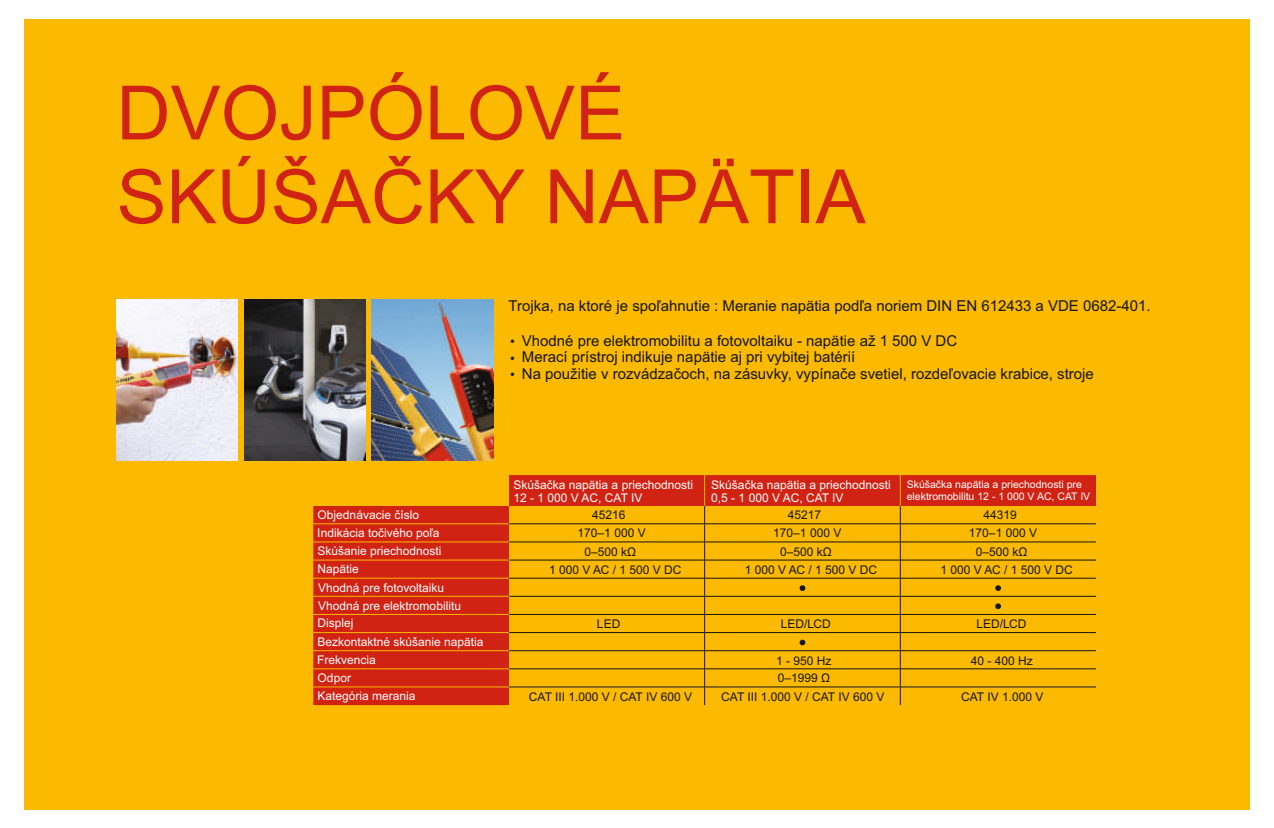
<style>
.page{position:relative;width:1274px;height:828px;background:#fff}
.page>*{position:absolute;margin:0;border:0;box-sizing:border-box;transform-origin:0 0}
.t1{font:75px/83.8px "Arial";color:#d02314}
.t2{font:15px/16.8px "Arial";color:#151616}
.t3{font:13.5px/16.6px "Arial";color:#151616;text-align:justify}
.t4{font:12px/18px "Arial";color:#fff}
.t5{font:12px "Arial";color:#151616}
.t6{font:10.5px/11.7px "Arial";color:#fff}
</style>
<div class="page">
<div style="left:24px;top:19px;width:1225px;height:790px;background:#fbb900"></div>
<img style="left:244px;top:299px;width:121px;height:162px">
<img style="left:117px;top:299px;width:121px;height:162px">
<img style="left:372px;top:299px;width:121px;height:162px">
<svg style="left:313px;top:475px;width:783px;height:230px"></svg>
<hr style="left:704px;top:475px;width:1px;height:31px;background:#fbb900">
<hr style="left:900px;top:475px;width:1px;height:31px;background:#fbb900">
<hr style="left:509px;top:524px;width:195px;height:1px;background:#151616">
<hr style="left:704px;top:524px;width:196px;height:1px;background:#151616">
<hr style="left:900px;top:524px;width:196px;height:1px;background:#151616">
<hr style="left:509px;top:542px;width:195px;height:1px;background:#151616">
<hr style="left:704px;top:542px;width:196px;height:1px;background:#151616">
<hr style="left:900px;top:542px;width:196px;height:1px;background:#151616">
<hr style="left:509px;top:560px;width:195px;height:1px;background:#151616">
<hr style="left:704px;top:560px;width:196px;height:1px;background:#151616">
<hr style="left:900px;top:560px;width:196px;height:1px;background:#151616">
<hr style="left:509px;top:578px;width:195px;height:1px;background:#151616">
<hr style="left:704px;top:578px;width:196px;height:1px;background:#151616">
<hr style="left:900px;top:578px;width:196px;height:1px;background:#151616">
<hr style="left:509px;top:596px;width:195px;height:1px;background:#151616">
<hr style="left:704px;top:596px;width:196px;height:1px;background:#151616">
<hr style="left:900px;top:596px;width:196px;height:1px;background:#151616">
<hr style="left:509px;top:614px;width:195px;height:1px;background:#151616">
<hr style="left:704px;top:614px;width:196px;height:1px;background:#151616">
<hr style="left:900px;top:614px;width:196px;height:1px;background:#151616">
<hr style="left:509px;top:632px;width:195px;height:1px;background:#151616">
<hr style="left:704px;top:632px;width:196px;height:1px;background:#151616">
<hr style="left:900px;top:632px;width:196px;height:1px;background:#151616">
<hr style="left:509px;top:650px;width:195px;height:1px;background:#151616">
<hr style="left:704px;top:650px;width:196px;height:1px;background:#151616">
<hr style="left:900px;top:650px;width:196px;height:1px;background:#151616">
<hr style="left:509px;top:669px;width:195px;height:1px;background:#151616">
<hr style="left:704px;top:669px;width:196px;height:1px;background:#151616">
<hr style="left:900px;top:669px;width:196px;height:1px;background:#151616">
<hr style="left:509px;top:687px;width:195px;height:1px;background:#151616">
<hr style="left:704px;top:687px;width:196px;height:1px;background:#151616">
<svg style="left:704px;top:506px;width:1px;height:199px"></svg>
<hr style="left:900px;top:687px;width:196px;height:1px;background:#151616">
<svg style="left:900px;top:506px;width:1px;height:199px"></svg>
<hr style="left:313px;top:524px;width:196px;height:1px;background:#fbb900">
<hr style="left:313px;top:542px;width:196px;height:1px;background:#fbb900">
<hr style="left:313px;top:560px;width:196px;height:1px;background:#fbb900">
<hr style="left:313px;top:578px;width:196px;height:1px;background:#fbb900">
<hr style="left:313px;top:596px;width:196px;height:1px;background:#fbb900">
<hr style="left:313px;top:614px;width:196px;height:1px;background:#fbb900">
<hr style="left:313px;top:632px;width:196px;height:1px;background:#fbb900">
<hr style="left:313px;top:650px;width:196px;height:1px;background:#fbb900">
<hr style="left:313px;top:669px;width:196px;height:1px;background:#fbb900">
<hr style="left:313px;top:687px;width:196px;height:1px;background:#fbb900">
<svg style="left:799px;top:585px;width:6px;height:6px"></svg>
<svg style="left:995px;top:585px;width:6px;height:6px"></svg>
<svg style="left:995px;top:603px;width:6px;height:6px"></svg>
<svg style="left:799px;top:640px;width:6px;height:5px"></svg>
<h1 class="t1" style="left:116px;top:78px;width:750px">DVOJPÓLOVÉ<br>SKÚŠAČKY NAPÄTIA</h1>
<p class="t2" style="left:508px;top:298px;width:643px">Trojka, na ktoré je spoľahnutie : Meranie napätia podľa noriem DIN EN 612433 a VDE 0682-401.</p>
<p class="t2" style="left:522px;top:333px;width:573px">Vhodné pre elektromobilitu a fotovoltaiku - napätie až 1 500 V DC<br>Merací prístroj indikuje napätie aj pri vybitej batérií<br>Na použitie v rozvádzačoch, na zásuvky, vypínače svetiel, rozdeľovacie krabice, stroje</p>
<p class="t3" style="left:510px;top:334px;width:6px">• • •</p>
<p class="t4" style="left:318px;top:507px;width:103px">Objednávacie číslo</p>
<p class="t4" style="left:317px;top:525px;width:145px">Indikácia točivého poľa<br>Skúšanie priechodnosti<br>Napätie<br>Vhodná pre fotovoltaiku<br>Vhodná pre elektromobilitu<br>Displej</p>
<p class="t4" style="left:317px;top:652px;width:100px">Frekvencia<br>Odpor<br>Kategória merania</p>
<p class="t4" style="left:317px;top:634px;width:168px">Bezkontaktné skúšanie napätia</p>
<p class="t4" style="left:513px;top:479px;width:181px;line-height:13.4px">Skúšačka napätia a priechodnosti<br>12 - 1 000 V AC, CAT IV</p>
<p class="t4" style="left:711px;top:479px;width:181px;line-height:13.4px">Skúšačka napätia a priechodnosti<br>0,5 - 1 000 V AC, CAT IV</p>
<p class="t6" style="left:906px;top:480px;width:185px">Skúšačka napätia a priechodnosti pre elektromobilitu 12 - 1 000 V AC, CAT IV</p>
<p class="t5" style="left:592px;top:511px;width:35px">45216</p>
<p class="t5" style="left:788px;top:511px;width:35px">45217</p>
<p class="t5" style="left:983px;top:511px;width:35px">44319</p>
<p class="t5" style="left:577px;top:529px;width:70px">170–1 000 V</p>
<p class="t5" style="left:773px;top:529px;width:70px">170–1 000 V</p>
<p class="t5" style="left:969px;top:529px;width:70px">170–1 000 V</p>
<p class="t5" style="left:584px;top:547px;width:53px">0–500 kΩ</p>
<p class="t5" style="left:780px;top:547px;width:53px">0–500 kΩ</p>
<p class="t5" style="left:975px;top:547px;width:53px">0–500 kΩ</p>
<p class="t5" style="left:549px;top:565px;width:134px">1 000 V AC / 1 500 V DC</p>
<p class="t5" style="left:744px;top:565px;width:134px">1 000 V AC / 1 500 V DC</p>
<p class="t5" style="left:940px;top:565px;width:134px">1 000 V AC / 1 500 V DC</p>
<p class="t5" style="left:597px;top:619px;width:25px">LED</p>
<p class="t5" style="left:780px;top:619px;width:52px">LED/LCD</p>
<p class="t5" style="left:976px;top:619px;width:52px">LED/LCD</p>
<p class="t5" style="left:776px;top:656px;width:57px">1 - 950 Hz</p>
<p class="t5" style="left:970px;top:656px;width:64px">40 - 400 Hz</p>
<p class="t5" style="left:777px;top:674px;width:54px">0–1999 Ω</p>
<p class="t5" style="left:529px;top:692px;width:165px">CAT III 1.000 V / CAT IV 600 V</p>
<p class="t5" style="left:721px;top:692px;width:165px">CAT III 1.000 V / CAT IV 600 V</p>
<p class="t5" style="left:961px;top:692px;width:84px">CAT IV 1.000 V</p>
</div>
